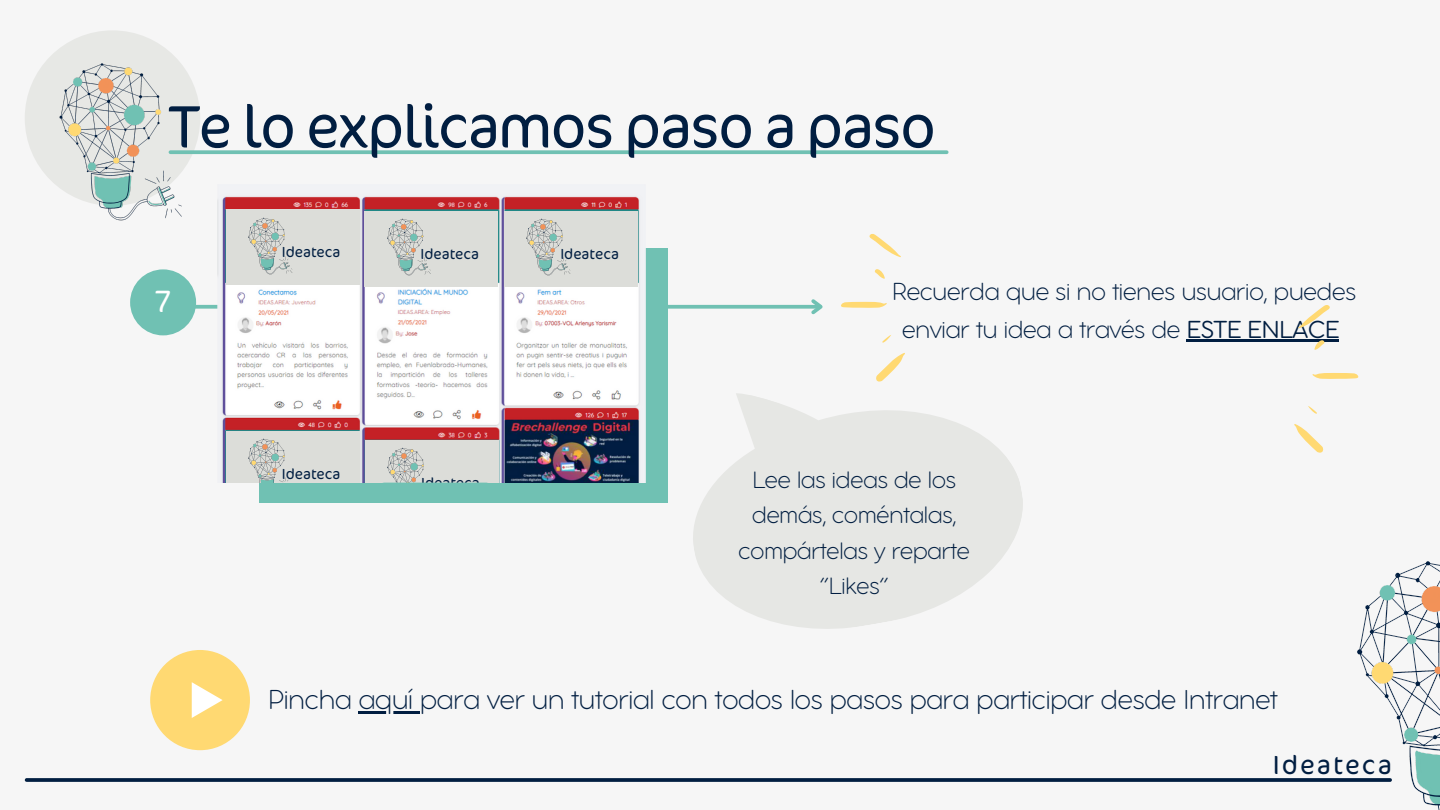
<style>
.page{position:relative;width:1440px;height:810px;background:#f6f6f6}
.page>*{position:absolute;margin:0;border:0;box-sizing:border-box;transform-origin:0 0}
.t1{font:300 60.4px "Cocon";letter-spacing:-.025em;color:#011e41}
.t2{font:300 31.3px "Cocon";color:#fff}
.t3{font:300 expanded 29.8px "Aristotelica Pro Tx";letter-spacing:-.03em;color:#011e41}
.t4{font:300 expanded 26.8px/37.5px "Aristotelica Pro Tx";letter-spacing:-.03em;color:#011e41;text-align:center}
.t5{font:300 26.5px "Cocon";letter-spacing:.075em;color:#011e41}
.t6{font:300 expanded 25.8px/35.6px "Aristotelica Pro Tx";letter-spacing:-.03em;color:#011e41;text-align:center}
.t7{font:300 14.8px "Cocon";color:#011e41}
.s1{font-stretch:normal}
</style>
<div class="page">
<svg style="left:27px;top:778px;width:1306px;height:4px;background:#0f2b4c"></svg>
<div style="left:25px;top:30px;width:175px;height:176px;background:#e7e8e5;border-radius:50%"></div>
<svg style="left:209px;top:150px;width:738px;height:4px;background:#7bc5b8"></svg>
<img style="left:56px;top:50px;width:153px;height:171px">
<img style="left:1333px;top:561px;width:107px;height:249px">
<svg style="left:195px;top:305px;width:613px;height:4px"></svg>
<svg style="left:808px;top:299px;width:15px;height:16px"></svg>
<svg style="left:693px;top:393px;width:330px;height:236px;fill:#e6e7e4"></svg>
<hr style="left:1186px;top:339px;width:153px;height:2px;background:#011e41">
<svg style="left:1294px;top:424px;width:29px;height:29px"></svg>
<svg style="left:1312px;top:373px;width:47px;height:6px"></svg>
<svg style="left:1298px;top:305px;width:32px;height:24px"></svg>
<svg style="left:1314px;top:340px;width:11px;height:10px"></svg>
<svg style="left:1308px;top:406px;width:9px;height:8px"></svg>
<svg style="left:876px;top:353px;width:29px;height:29px"></svg>
<svg style="left:841px;top:302px;width:46px;height:6px"></svg>
<svg style="left:869px;top:234px;width:32px;height:23px"></svg>
<svg style="left:875px;top:269px;width:10px;height:10px"></svg>
<svg style="left:882px;top:335px;width:9px;height:8px"></svg>
<div style="left:130px;top:269px;width:66px;height:66px;background:#70c1b3;border-radius:50%"></div>
<div style="left:259px;top:248px;width:409px;height:255px;background:#70c1b3"></div>
<img style="left:218px;top:196px;width:427px;height:287px">
<div style="left:226px;top:210px;width:134px;height:75px;background:#dcddd9"></div>
<img style="left:248px;top:217px;width:45px;height:58px">
<div style="left:365px;top:211px;width:133px;height:75px;background:#dcddd9"></div>
<img style="left:387px;top:218px;width:44px;height:58px">
<div style="left:505px;top:211px;width:133px;height:75px;background:#dcddd9"></div>
<img style="left:526px;top:218px;width:45px;height:58px">
<div style="left:226px;top:431px;width:134px;height:52px;background:#dcddd9"></div>
<img style="left:248px;top:438px;width:40px;height:44px">
<div style="left:365px;top:440px;width:134px;height:43px;background:#dcddd9"></div>
<img style="left:387px;top:447px;width:37px;height:35px">
<div style="left:150px;top:650px;width:100px;height:100px;background:#ffd972;border-radius:50%"></div>
<svg style="left:192px;top:682px;width:31px;height:36px"></svg>
<hr style="left:358px;top:711px;width:62px;height:2px;background:#011e41">
<p class="t1" style="left:169px;top:100px;width:769px">Te lo explicamos paso a paso</p>
<p class="t2" style="left:154px;top:287px;width:19px">7</p>
<p class="t7" style="left:282px;top:246px;width:60px">Ideateca</p>
<p class="t7" style="left:421px;top:247px;width:60px">Ideateca</p>
<p class="t7" style="left:560px;top:247px;width:60px">Ideateca</p>
<p class="t4" style="left:892px;top:275px;width:466px">Recuerda que si no tienes usuario, puedes enviar tu idea a través de <span class="s1">ESTE ENLACE</span></p>
<p class="t7" style="left:282px;top:467px;width:60px">Ideateca</p>
<p class="t6" style="left:738px;top:464px;width:233px">Lee las ideas de los demás, coméntalas, compártelas y reparte “Likes”</p>
<p class="t7" style="left:421px;top:476px;width:60px">Ideateca</p>
<p class="t3" style="left:268px;top:690px;width:1012px">Pincha aquí para ver un tutorial con todos los pasos para participar desde Intranet</p>
<p class="t5" style="left:1273px;top:753px;width:121px">Ideateca</p>
</div>
